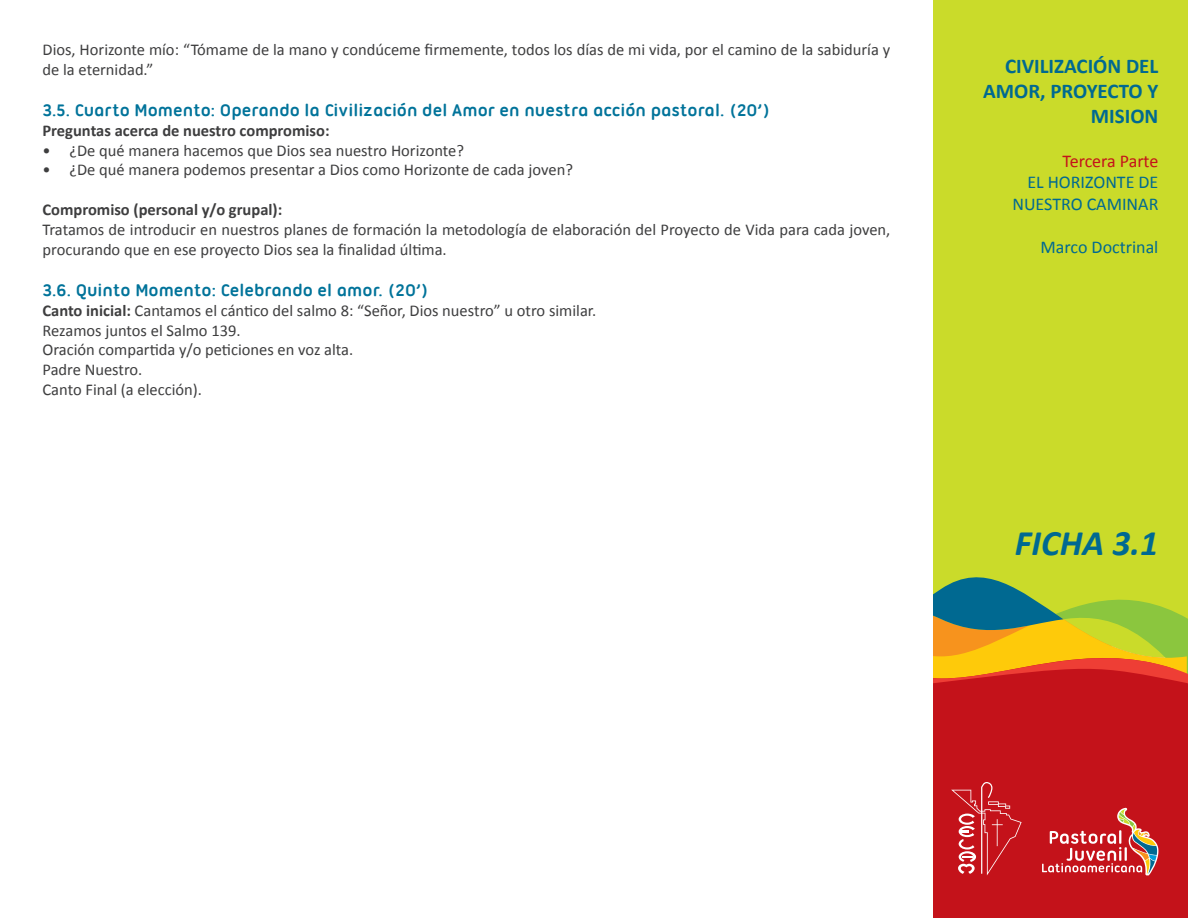
<style>
.page{position:relative;width:1188px;height:918px;background:#fff}
.page>*{position:absolute;margin:0;border:0;box-sizing:border-box;transform-origin:0 0}
.t1{font:italic 700 36px "Calibri";color:#006991}
.t2{font:700 21px/25.2px "Calibri";color:#006991;text-align:right}
.subtitulo_3{font:700 18px "Ubuntu Titling";color:#00739a}
.t3{font:18px/21.6px "Calibri";color:#006991;text-align:right}
.t4{font:18px "Calibri";letter-spacing:-.005em;color:#c4121a}
.texto{font:16.5px/19.8px "Calibri";color:#3e3e3f}
.texto-2{font:700 16.5px "Calibri";color:#3e3e3f}
.s1{font-weight:700}
</style>
<div class="page">
<div style="left:933px;top:0;width:255px;height:645px;background:#cadb2a"></div>
<div style="left:933px;top:683px;width:255px;height:235px;background:#c4121a"></div>
<svg style="left:933px;top:577px;width:255px;height:106px"></svg>
<svg style="left:951px;top:782px;width:71px;height:93px;background:#cb2f36"></svg>
<svg style="left:1042px;top:808px;width:116px;height:67px;background:#c94445"></svg>
<p class="texto" style="left:43px;top:39px;width:849px">Dios, Horizonte mío: “Tómame de la mano y condúceme firmemente, todos los días de mi vida, por el camino de la sabiduría y de la eternidad.”</p>
<p class="subtitulo_3" style="left:43px;top:100px;width:729px">3.5. Cuarto Momento: Operando la Civilización del Amor en nuestra acción pastoral. (20’)</p>
<p class="texto-2" style="left:43px;top:120px;width:289px">Preguntas acerca de nuestro compromiso:</p>
<p class="texto" style="left:43px;top:140px;width:423px">• ¿De qué manera hacemos que Dios sea nuestro Horizonte?</p>
<p class="texto" style="left:43px;top:159px;width:532px">• ¿De qué manera podemos presentar a Dios como Horizonte de cada joven?</p>
<p class="texto-2" style="left:43px;top:199px;width:241px">Compromiso (personal y/o grupal):</p>
<p class="texto" style="left:43px;top:219px;width:849px">Tratamos de introducir en nuestros planes de formación la metodología de elaboración del Proyecto de Vida para cada joven, procurando que en ese proyecto Dios sea la finalidad última.</p>
<p class="subtitulo_3" style="left:43px;top:280px;width:387px">3.6. Quinto Momento: Celebrando el amor. (20’)</p>
<p class="texto" style="left:43px;top:300px;width:555px"><span class="s1">Canto inicial:</span> Cantamos el cántico del salmo 8: “Señor, Dios nuestro” u otro similar.</p>
<p class="texto" style="left:43px;top:320px;width:200px">Rezamos juntos el Salmo 139.</p>
<p class="texto" style="left:43px;top:339px;width:312px">Oración compartida y/o peticiones en voz alta.</p>
<p class="texto" style="left:43px;top:359px;width:101px">Padre Nuestro.</p>
<p class="texto" style="left:43px;top:379px;width:161px">Canto Final (a elección).</p>
<p class="t2" style="left:983px;top:52px;width:177px">CIVILIZACIÓN DEL<br>AMOR, PROYECTO Y<br>MISION</p>
<p class="t4" style="left:1063px;top:149px;width:97px">Tercera Parte</p>
<p class="t3" style="left:1012px;top:171px;width:148px">EL HORIZONTE DE<br>NUESTRO CAMINAR</p>
<p class="t3" style="left:1041px;top:235px;width:119px">Marco Doctrinal</p>
<h1 class="t1" style="left:1015px;top:521px;width:145px">FICHA 3.1</h1>
</div>
